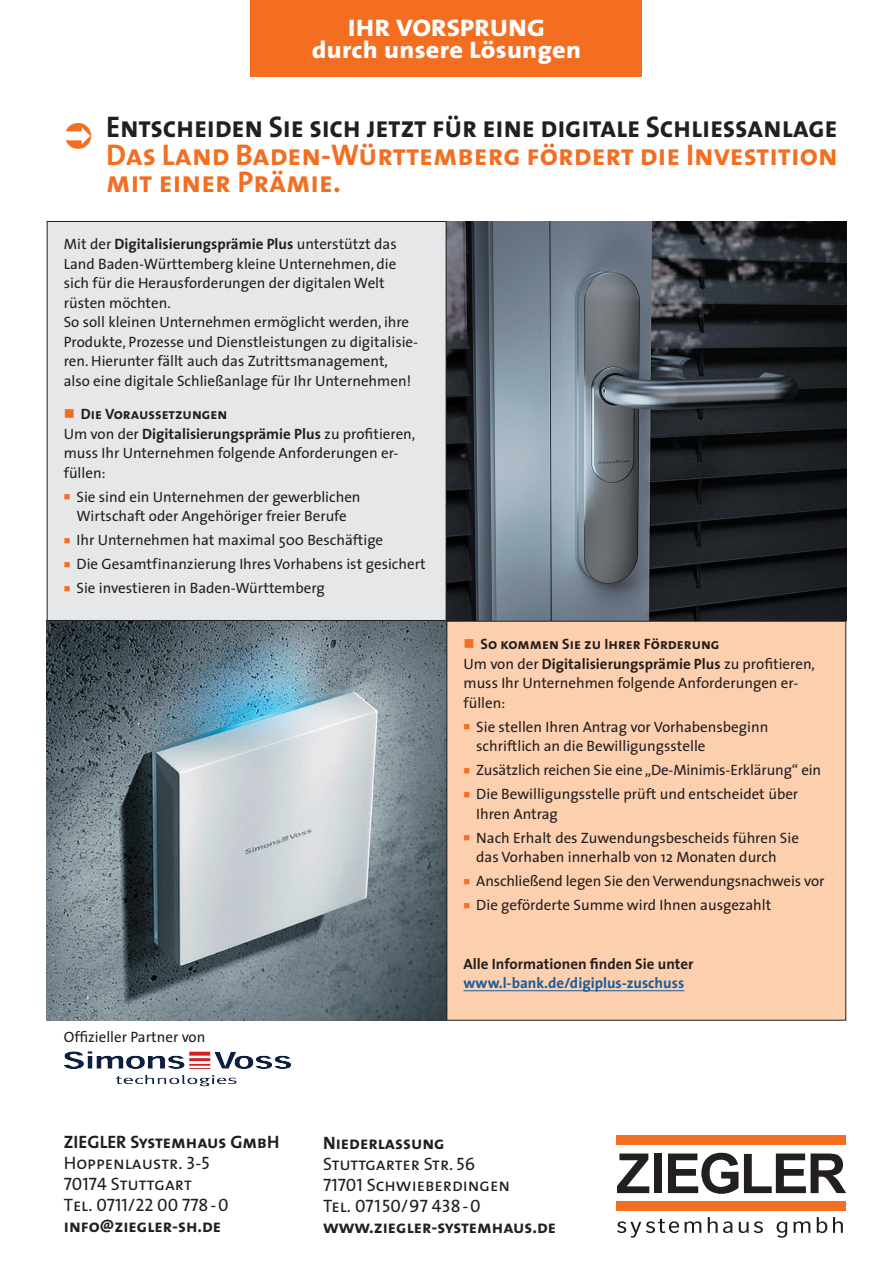
<style>
.page{position:relative;width:893px;height:1263px;background:#fff}
.page>*{position:absolute;margin:0;border:0;box-sizing:border-box;transform-origin:0 0}
.t1{font:30px/27px "The Sans Bold Caps";color:#f36e21}
.t2{font:30px "The Sans Bold Caps";letter-spacing:-.01em;color:#231f20;scale:.95 1}
.t3{font:800 24px/21.8px "The Sans";letter-spacing:.01em;color:#fff;text-align:center;scale:1.1 1}
.t4{font:18px/21px "The Sans Caps";color:#231f20}
.t5{font:18px "The Sans Bold Caps";color:#231f20}
.t6{font:15px/19.5px "The Sans";color:#231f20}
.t7{font:15px "The Sans Bold Caps";color:#231f20}
.t8{font:700 15px "The Sans";color:#231f20}
.t9{font:700 15px "The Sans";color:#175d9e}
.s1{font-weight:700}
.s2{color:#f36e21}
</style>
<div class="page">
<img style="left:64px;top:1051px;width:227px;height:36px">
<img style="left:446px;top:221px;width:400px;height:400px">
<img style="left:47px;top:621px;width:399px;height:399px">
<div style="left:47px;top:221px;width:399px;height:399px;background:#e6e7e9"></div>
<div style="left:447px;top:621px;width:399px;height:399px;background:#fccfae"></div>
<div style="left:251px;top:0;width:391px;height:77px;background:#f36e21"></div>
<hr style="left:463px;top:990px;width:221px;height:1px;background:#175d9e">
<div style="left:616px;top:1135px;width:230px;height:10px;background:#f36e21"></div>
<div style="left:616px;top:1201px;width:230px;height:10px;background:#f36e21"></div>
<svg style="left:617px;top:1153px;width:32px;height:40px"></svg>
<div style="left:654px;top:1153px;width:8px;height:40px;background:#231f20"></div>
<svg style="left:668px;top:1153px;width:70px;height:41px"></svg>
<svg style="left:744px;top:1153px;width:102px;height:40px"></svg>
<svg style="left:617px;top:1218px;width:62px;height:20px"></svg>
<svg style="left:685px;top:1221px;width:16px;height:12px"></svg>
<svg style="left:708px;top:1217px;width:24px;height:16px"></svg>
<svg style="left:739px;top:1221px;width:24px;height:12px"></svg>
<svg style="left:777px;top:1221px;width:10px;height:17px"></svg>
<svg style="left:794px;top:1221px;width:16px;height:12px"></svg>
<svg style="left:817px;top:1217px;width:10px;height:16px"></svg>
<svg style="left:833px;top:1217px;width:10px;height:16px"></svg>
<h2 class="t3" style="left:312px;top:17px;width:246px">IHR VORSPRUNG<br>durch unsere Lösungen</h2>
<h1 class="t2" style="left:106px;top:101px;width:771px">Entscheiden Sie sich jetzt für eine digitale Schliessanlage</h1>
<h1 class="t1" style="left:106px;top:141px;width:733px">Das Land Baden-Württemberg fördert die Investition mit einer Prämie.</h1>
<p class="t6" style="left:64px;top:234px;width:356px">Mit der <span class="s1">Digitalisierungsprämie Plus</span> unterstützt das Land Baden-Württemberg kleine Unternehmen, die sich für die Herausforderungen der digitalen Welt rüsten möchten.<br>So soll kleinen Unternehmen ermöglicht werden, ihre Produkte, Prozesse und Dienstleistungen zu digitalisie&shy;ren. Hierunter fällt auch das Zutrittsmanagement,<br>also eine digitale Schließanlage für Ihr Unternehmen!</p>
<p class="t7" style="left:64px;top:402px;width:165px"><span class="s2">■</span> Die Voraussetzungen</p>
<p class="t6" style="left:64px;top:424px;width:353px">Um von der <span class="s1">Digitalisierungsprämie Plus</span> zu profitieren, muss Ihr Unternehmen folgende Anforderungen er&shy;füllen:</p>
<p class="t6" style="left:64px;top:487px;width:298px;text-align:center"><span class="s2">■</span> Sie sind ein Unternehmen der gewerblichen<br>Wirtschaft oder Angehöriger freier Berufe</p>
<p class="t6" style="left:64px;top:530px;width:321px"><span class="s2">■</span> Ihr Unternehmen hat maximal 500 Beschäftige</p>
<p class="t6" style="left:64px;top:554px;width:364px"><span class="s2">■</span> Die Gesamtfinanzierung Ihres Vorhabens ist gesichert</p>
<p class="t6" style="left:64px;top:578px;width:263px"><span class="s2">■</span> Sie investieren in Baden-Württemberg</p>
<p class="t6" style="left:64px;top:1027px;width:143px">Offizieller Partner von</p>
<p class="t7" style="left:463px;top:632px;width:258px"><span class="s2">■</span> So kommen Sie zu Ihrer Förderung</p>
<p class="t6" style="left:463px;top:654px;width:353px">Um von der <span class="s1">Digitalisierungsprämie Plus</span> zu profitieren, muss Ihr Unternehmen folgende Anforderungen er&shy;füllen:</p>
<p class="t6" style="left:476px;top:717px;width:294px;text-indent:-13px"><span class="s2">■</span> Sie stellen Ihren Antrag vor Vorhabensbeginn schriftlich an die Bewilligungsstelle</p>
<p class="t6" style="left:463px;top:760px;width:359px"><span class="s2">■</span> Zusätzlich reichen Sie eine „De-Minimis-Erklärung“ ein</p>
<p class="t6" style="left:476px;top:784px;width:324px;text-indent:-13px"><span class="s2">■</span> Die Bewilligungsstelle prüft und entscheidet über<br>Ihren Antrag</p>
<p class="t6" style="left:476px;top:828px;width:324px;text-indent:-13px"><span class="s2">■</span> Nach Erhalt des Zuwendungsbescheids führen Sie das Vorhaben innerhalb von 12 Monaten durch</p>
<p class="t6" style="left:463px;top:871px;width:362px"><span class="s2">■</span> Anschließend legen Sie den Verwendungsnachweis vor</p>
<p class="t6" style="left:463px;top:895px;width:309px"><span class="s2">■</span> Die geförderte Summe wird Ihnen ausgezahlt</p>
<p class="t8" style="left:463px;top:951px;width:232px">Alle Informationen finden Sie unter</p>
<p class="t9" style="left:463px;top:971px;width:222px">www.l-bank.de/digiplus-zuschuss</p>
<p class="t5" style="left:64px;top:1127px;width:217px">ZIEGLER Systemhaus GmbH</p>
<p class="t4" style="left:64px;top:1152px;width:166px">Hoppenlaustr. 3-5<br>70174 Stuttgart<br>Tel. 0711/22 00 778-0</p>
<p class="t5" style="left:64px;top:1211px;width:159px">info@ziegler-sh.de</p>
<p class="t5" style="left:323px;top:1127px;width:123px">Niederlassung</p>
<p class="t4" style="left:323px;top:1152px;width:188px">Stuttgarter Str. 56<br>71701 Schwieberdingen<br>Tel. 07150/97 438-0</p>
<p class="t5" style="left:323px;top:1211px;width:234px">www.ziegler-systemhaus.de</p>
</div>
